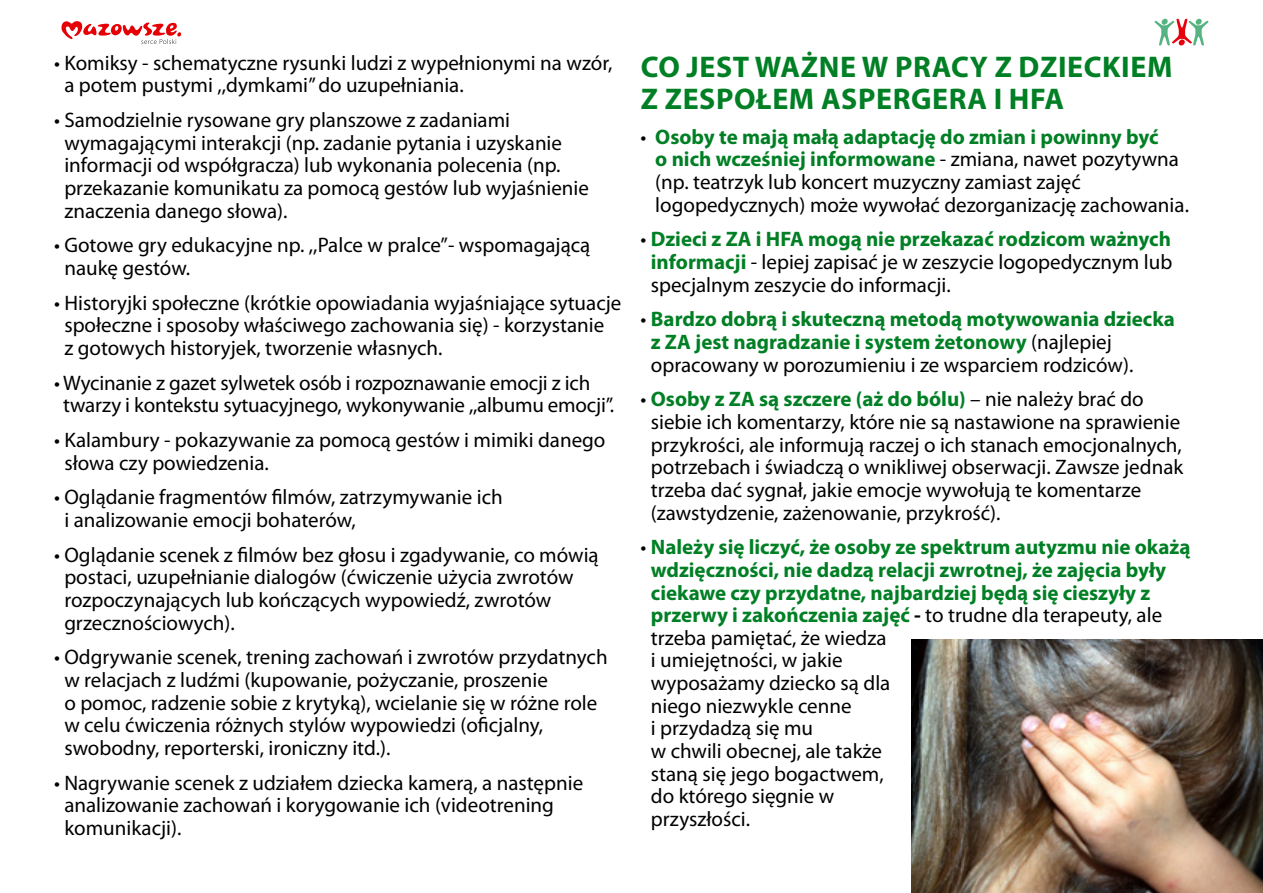
<style>
.page{position:relative;width:1263px;height:893px;background:#fff}
.page>*{position:absolute;margin:0;border:0;box-sizing:border-box;transform-origin:0 0}
.t1{font:700 30px/32.4px "Myriad Pro";letter-spacing:.02em;color:#007f24}
.t2{font:21px/22.6px "Myriad Pro";color:#000}
.t3{font:700 21px/22.6px "Myriad Pro";color:#007f24}
.s1{font-weight:700;color:#007f24}
.s2{font-weight:400;color:#000}
.s3{font-weight:700}
</style>
<div class="page">
<svg style="left:1154px;top:19px;width:55px;height:26px"></svg>
<svg style="left:1195px;top:19px;width:7px;height:6px"></svg>
<svg style="left:61px;top:21px;width:120px;height:23px"></svg>
<img style="left:912px;top:639px;width:351px;height:254px">
<p class="t2" style="left:64px;top:51px;width:550px;text-indent:-10px">• Komiksy - schematyczne rysunki ludzi z wypełnionymi na wzór, a potem pustymi ,,dymkami” do uzupełniania.</p>
<p class="t2" style="left:64px;top:108px;width:526px;text-indent:-10px">• Samodzielnie rysowane gry planszowe z zadaniami wymagającymi interakcji (np. zadanie pytania i uzyskanie informacji od współgracza) lub wykonania polecenia (np. przekazanie komunikatu za pomocą gestów lub wyjaśnienie znaczenia danego słowa).</p>
<p class="t2" style="left:64px;top:234px;width:527px;text-indent:-10px">• Gotowe gry edukacyjne np. ,,Palce w pralce”- wspomagającą naukę gestów.</p>
<p class="t2" style="left:64px;top:291px;width:558px;text-indent:-10px">• Historyjki społeczne (krótkie opowiadania wyjaśniające sytuacje społeczne i sposoby właściwego zachowania się) - korzystanie<br>z gotowych historyjek, tworzenie własnych.</p>
<p class="t2" style="left:63px;top:371px;width:552px;text-indent:-9px">• Wycinanie z gazet sylwetek osób i rozpoznawanie emocji z ich twarzy i kontekstu sytuacyjnego, wykonywanie ,,albumu emocji”.</p>
<p class="t2" style="left:64px;top:428px;width:543px;text-indent:-10px">• Kalambury - pokazywanie za pomocą gestów i mimiki danego słowa czy powiedzenia.</p>
<p class="t2" style="left:64px;top:486px;width:440px;text-indent:-10px">• Oglądanie fragmentów filmów, zatrzymywanie ich i analizowanie emocji bohaterów,</p>
<p class="t2" style="left:64px;top:543px;width:536px;text-indent:-10px">• Oglądanie scenek z filmów bez głosu i zgadywanie, co mówią postaci, uzupełnianie dialogów (ćwiczenie użycia zwrotów rozpoczynających lub kończących wypowiedź, zwrotów grzecznościowych).</p>
<p class="t2" style="left:64px;top:646px;width:545px;text-indent:-10px">• Odgrywanie scenek, trening zachowań i zwrotów przydatnych w relacjach z ludźmi (kupowanie, pożyczanie, proszenie<br>o pomoc, radzenie sobie z krytyką), wcielanie się w różne role w celu ćwiczenia różnych stylów wypowiedzi (oficjalny, swobodny, reporterski, ironiczny itd.).</p>
<p class="t2" style="left:64px;top:771px;width:520px;text-indent:-10px">• Nagrywanie scenek z udziałem dziecka kamerą, a następnie analizowanie zachowań i korygowanie ich (videotrening komunikacji).</p>
<h1 class="t1" style="left:641px;top:49px;width:533px">CO JEST WAŻNE W PRACY Z DZIECKIEM<br>Z ZESPOŁEM ASPERGERA I HFA</h1>
<p class="t2" style="left:655px;top:125px;width:535px;text-indent:-15px">• <span class="s1">Osoby te mają małą adaptację do zmian i powinny być<br>o nich wcześniej informowane</span> - zmiana, nawet pozytywna (np. teatrzyk lub koncert muzyczny zamiast zajęć logopedycznych) może wywołać dezorganizację zachowania.</p>
<p class="t2" style="left:651px;top:227px;width:523px;text-align:justify;text-indent:-10px">• <span class="s1">Dzieci z ZA i HFA mogą nie przekazać rodzicom ważnych informacji</span> - lepiej zapisać je w zeszycie logopedycznym lub specjalnym zeszycie do informacji.</p>
<p class="t3" style="left:651px;top:307px;width:526px;text-indent:-10px"><span class="s2">•</span> Bardzo dobrą i skuteczną metodą motywowania dziecka z ZA jest nagradzanie i system żetonowy <span class="s2">(najlepiej opracowany w porozumieniu i ze wsparciem rodziców).</span></p>
<p class="t2" style="left:651px;top:387px;width:534px;text-indent:-10px">• <span class="s1">Osoby z ZA są szczere (aż do bólu)</span> – nie należy brać do siebie ich komentarzy, które nie są nastawione na sprawienie przykrości, ale informują raczej o ich stanach emocjonalnych, potrzebach i świadczą o wnikliwej obserwacji. Zawsze jednak trzeba dać sygnał, jakie emocje wywołują te komentarze (zawstydzenie, zażenowanie, przykrość).</p>
<p class="t2" style="left:651px;top:535px;width:541px;text-indent:-10px">• <span class="s1">Należy się liczyć, że osoby ze spektrum autyzmu nie okażą wdzięczności, nie dadzą relacji zwrotnej, że zajęcia były ciekawe czy przydatne, najbardziej będą się cieszyły z przerwy i zakończenia zajęć</span> <span class="s3">-</span> to trudne dla terapeuty, ale trzeba pamiętać, że wiedza<br>i umiejętności, w jakie<br>wyposażamy dziecko są dla<br>niego niezwykle cenne<br>i przydadzą się mu<br>w chwili obecnej, ale także<br>staną się jego bogactwem,<br>do którego sięgnie w<br>przyszłości.</p>
</div>
